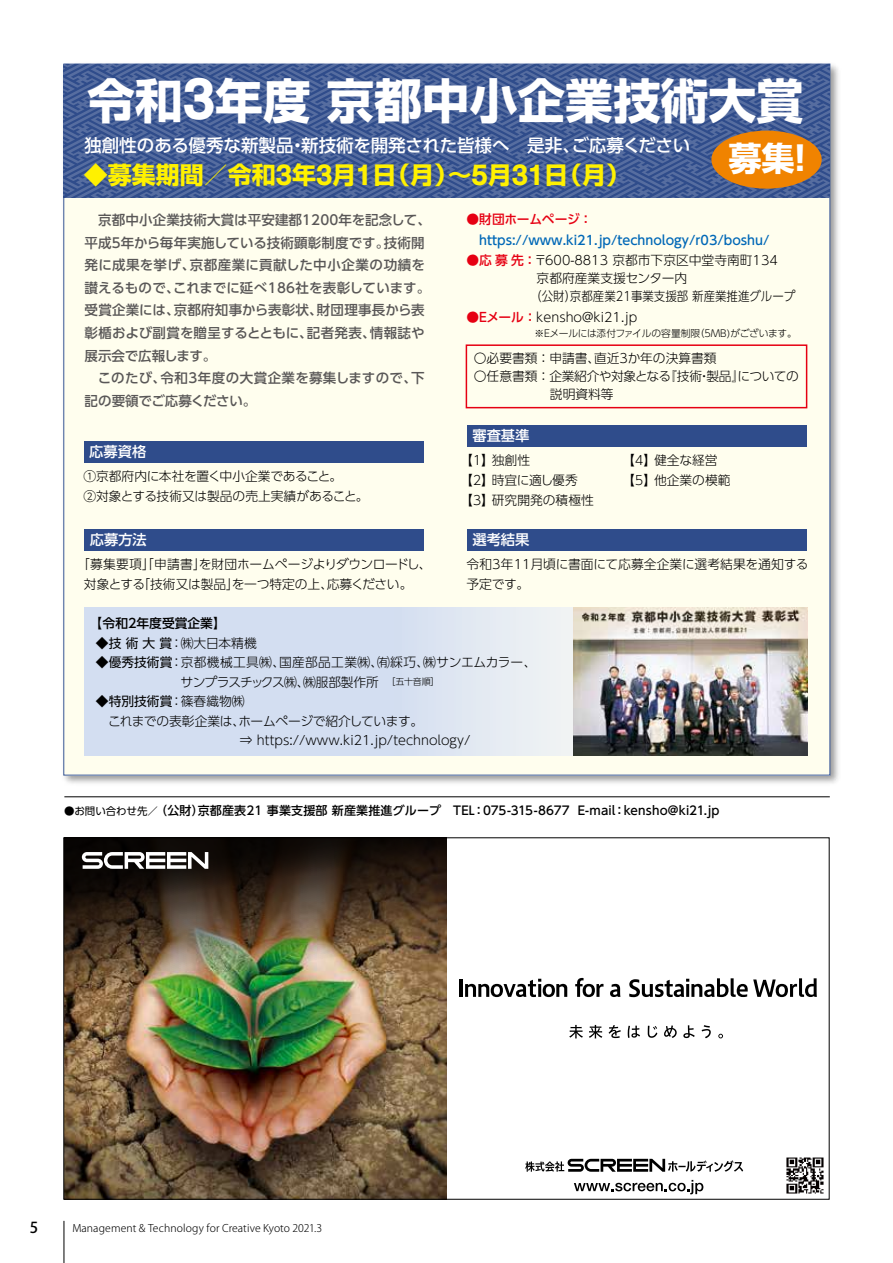
<style>
.page{position:relative;width:893px;height:1263px;background:#fff}
.page>*{position:absolute;margin:0;border:0;box-sizing:border-box;transform-origin:0 0}
.t1{font:700 47.7px "Shin Go Pro";color:#fff}
.t2{font:700 33.15px "UD Shin Go Pro";color:#fff}
.t3{font:700 24px "Shin Go Pro";color:#fff100}
.t4{font:500 17.55px "UD Shin Go Pro";color:#fff}
.t5{font:500 15px "Koz Go Pro";color:#000}
.t6{font:500 14.25px "UD Shin Go Pro";color:#fff}
.t7{font:500 13.5px/22.5px "UD Shin Go Pro";letter-spacing:.01em;color:#595757}
.t8{font:300 12.75px/20.2px "UD Shin Go Pro";color:#000}
.t9{font:300 12.75px "UD Shin Go Pro";letter-spacing:-.025em;color:#000}
.t10{font:500 12.75px "UD Shin Go Pro";color:#0068b7}
.t11{font:300 12.75px "UD Shin Go Pro";color:#000;scale:.9 1}
.t12{font:12.75px "UD Shin Go Pro";color:#000}
.t13{font:500 12.75px "UD Shin Go Pro";color:#000}
.t14{font:500 12.75px "UD Shin Go Pro";letter-spacing:-.015em;color:#e60012}
.t15{font:300 12.75px "UD Shin Go Pro";letter-spacing:-.035em;color:#000}
.t16{font:500 12px "UD Shin Go Pro";letter-spacing:.015em;color:#000}
.t17{font:300 10.5px "Koz Go Pro";letter-spacing:.01em;color:#000}
.t18{font:300 9.75px "UD Shin Go Pro";letter-spacing:-.03em;color:#000}
.t19{font:300 9px "UD Shin Go Pro";color:#000}
.s1{font-family:"Ntoday Std Bold KL";font-weight:400}
.s2{font-weight:500;color:#e60012}
.s3{font-size:12.75px}
.s4{font-weight:400}
.s5{font-weight:300}
.s6{font-weight:400;font-size:10.5px}
</style>
<div class="page">
<hr style="left:64px;top:1221px;width:1px;height:42px;background:#000">
<img style="left:63px;top:63px;width:776px;height:721px">
<div style="left:64px;top:64px;width:766px;height:711px;background:#fffeee"></div>
<hr style="left:64px;top:796px;width:766px;height:1px;background:#000">
<svg style="left:64px;top:64px;width:766px;height:133px;background:#425c95"></svg>
<div style="left:711px;top:131px;width:111px;height:58px;background:#f08300;border-radius:50%"></div>
<div style="left:85px;top:529px;width:339px;height:21px;background:#2f4c8b"></div>
<div style="left:467px;top:425px;width:340px;height:21px;background:#2f4c8b"></div>
<div style="left:467px;top:529px;width:340px;height:21px;background:#2f4c8b"></div>
<svg style="left:84px;top:607px;width:490px;height:148px;background:#d8e2f1"></svg>
<div style="left:84px;top:441px;width:340px;height:21px;background:#2f4c8b"></div>
<div style="left:466px;top:344px;width:341px;height:64px;border:2px solid #e60012"></div>
<hr style="left:460px;top:979px;width:3px;height:18px;background:#000">
<svg style="left:465px;top:979px;width:102px;height:18px"></svg>
<svg style="left:575px;top:978px;width:28px;height:19px"></svg>
<svg style="left:610px;top:984px;width:10px;height:13px"></svg>
<svg style="left:629px;top:978px;width:188px;height:19px"></svg>
<svg style="left:569px;top:1025px;width:14px;height:13px"></svg>
<svg style="left:589px;top:1025px;width:13px;height:13px"></svg>
<svg style="left:609px;top:1025px;width:12px;height:13px"></svg>
<svg style="left:628px;top:1026px;width:12px;height:12px"></svg>
<svg style="left:648px;top:1026px;width:9px;height:12px"></svg>
<svg style="left:664px;top:1025px;width:13px;height:13px"></svg>
<svg style="left:683px;top:1025px;width:12px;height:13px"></svg>
<svg style="left:702px;top:1025px;width:9px;height:13px"></svg>
<svg style="left:718px;top:1034px;width:5px;height:4px"></svg>
<svg style="left:525px;top:1159px;width:218px;height:13px"></svg>
<svg style="left:574px;top:1180px;width:129px;height:14px"></svg>
<img style="left:66px;top:1042px;width:381px;height:155px">
<img style="left:66px;top:840px;width:381px;height:202px">
<svg style="left:82px;top:852px;width:126px;height:17px"></svg>
<img style="left:786px;top:1157px;width:38px;height:37px">
<img style="left:574px;top:607px;width:234px;height:148px">
<h1 class="t1" style="left:87px;top:64px;width:718px">令和<span class="s1">3</span>年度 京都中小企業技術大賞</h1>
<h3 class="t4" style="left:84px;top:131px;width:608px">独創性のある優秀な新製品・新技術を開発された皆様へ　是非、ご応募ください</h3>
<h3 class="t3" style="left:84px;top:156px;width:548px">◆募集期間／令和<span class="s1">3</span>年<span class="s1">3</span>月<span class="s1">1</span>日（月）～<span class="s1">5</span>月<span class="s1">31</span>日（月）</h3>
<h2 class="t2" style="left:728px;top:132px;width:90px">募集！</h2>
<p class="t7" style="left:85px;top:209px;width:348px">　京都中小企業技術大賞は平安建都1200年を記念して、平成５年から毎年実施している技術顕彰制度です。技術開発に成果を挙げ、京都産業に貢献した中小企業の功績を讃えるもので、これまでに延べ186社を表彰しています。受賞企業には、京都府知事から表彰状、財団理事長から表彰楯および副賞を贈呈するとともに、記者発表、情報誌や展示会で広報します。<br>　このたび、令和3年度の大賞企業を募集しますので、下記の要領でご応募ください。</p>
<p class="t6" style="left:89px;top:440px;width:59px">応募資格</p>
<p class="t8" style="left:83px;top:465px;width:287px">①京都府内に本社を置く中小企業であること。<br>②対象とする技術又は製品の売上実績があること。</p>
<p class="t6" style="left:90px;top:528px;width:58px">応募方法</p>
<p class="t8" style="left:84px;top:554px;width:349px;text-indent:-7px">「募集要項」「申請書」を財団ホームページよりダウンロードし、対象とする「技術又は製品」を一つ特定の上、応募ください。</p>
<p class="t14" style="left:466px;top:209px;width:127px">●財団ホームページ ：</p>
<p class="t10" style="left:466px;top:230px;width:304px">　https://www.ki21.jp/technology/r03/boshu/</p>
<p class="t8" style="left:466px;top:250px;width:313px"><span class="s2">●応募先 ：</span>〒600-8813 京都市下京区中堂寺南町134</p>
<p class="t8" style="left:537px;top:268px;width:152px">京都府産業支援センター内</p>
<p class="t11" style="left:530px;top:286px;width:296px">（公財）京都産業21事業支援部 新産業推進グループ</p>
<p class="t8" style="left:466px;top:306px;width:172px"><span class="s2">●Eメール ：</span>kensho@ki21.jp</p>
<p class="t18" style="left:471px;top:325px;width:328px"><span class="s3">　　　　　</span>※Eメールには添付ファイルの容量制限（５MB)がございます。</p>
<p class="t8" style="left:474px;top:348px;width:244px">〇必要書類 ：申請書、直近3か年の決算書類</p>
<p class="t9" style="left:474px;top:366px;width:327px">〇任意書類 ：企業紹介や対象となる『技術・製品』についての</p>
<p class="t8" style="left:550px;top:384px;width:65px">説明資料等</p>
<p class="t6" style="left:472px;top:424px;width:58px">審査基準</p>
<p class="t8" style="left:460px;top:449px;width:71px">【１】独創性</p>
<p class="t8" style="left:622px;top:449px;width:97px">【４】健全な経営</p>
<p class="t15" style="left:460px;top:470px;width:119px">【２】時宜に適し優秀</p>
<p class="t8" style="left:622px;top:470px;width:110px">【５】他企業の模範</p>
<p class="t8" style="left:460px;top:490px;width:135px">【３】研究開発の積極性</p>
<p class="t6" style="left:472px;top:528px;width:58px">選考結果</p>
<p class="t8" style="left:466px;top:554px;width:343px">令和3年11月頃に書面にて応募全企業に選考結果を通知する予定です。</p>
<p class="t13" style="left:90px;top:613px;width:138px">【令和2年度受賞企業】</p>
<p class="t8" style="left:96px;top:632px;width:162px"><span class="s4">◆技術大賞</span>：㈱大日本精機</p>
<p class="t8" style="left:181px;top:652px;width:357px;line-height:19.5px;text-indent:-85px"><span class="s4">◆優秀技術賞</span>：京都機械工具㈱、国産部品工業㈱、㈲綵巧、㈱サンエムカラー、サンプラスチックス㈱、㈱服部製作所</p>
<p class="t12" style="left:96px;top:691px;width:150px">◆特別技術賞<span class="s5">：篠春織物㈱</span></p>
<p class="t9" style="left:96px;top:710px;width:329px">　これまでの表彰企業は、ホームページで紹介しています。</p>
<p class="t8" style="left:240px;top:730px;width:232px">⇒ https://www.ki21.jp/technology/</p>
<p class="t19" style="left:387px;top:674px;width:54px">［五十音順］</p>
<p class="t16" style="left:64px;top:801px;width:657px"><span class="s6">●お問い合わせ先／</span> （公財）京都産表21 事業支援部 新産業推進グループ　TEL：075-315-8677 E-mail：kensho@ki21.jp</p>
<p class="t5" style="left:30px;top:1218px;width:10px">5</p>
<p class="t17" style="left:72px;top:1221px;width:251px">Management &amp; Technology for Creative Kyoto 2021.3</p>
</div>
